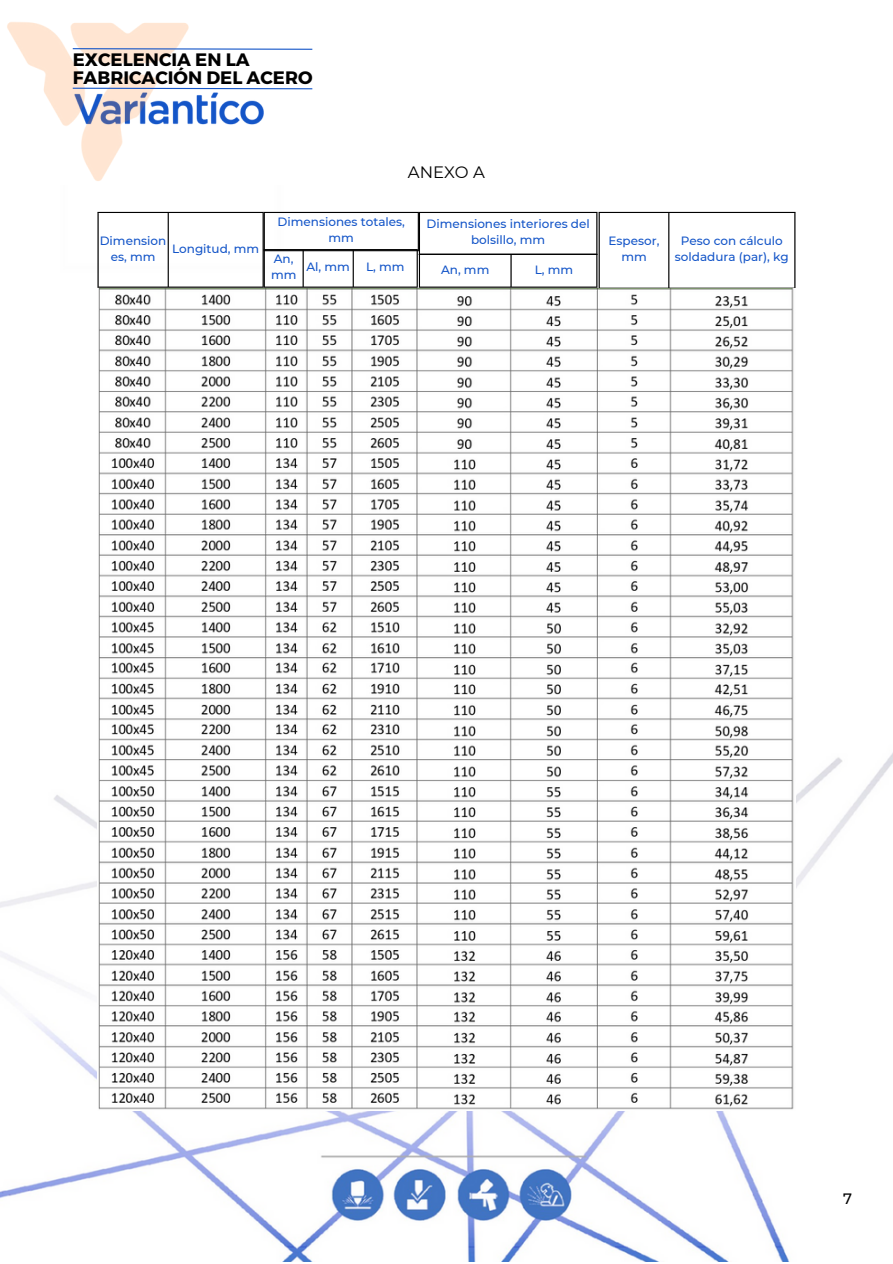
<style>
.page{position:relative;width:893px;height:1264px;background:#fff}
.page>*{position:absolute;margin:0;border:0;box-sizing:border-box;transform-origin:0 0}
.t1{font:700 18px/18px "Montserrat";color:#000}
.t2{font:16.5px "Montserrat";color:#000}
.t3{font:500 15px "Montserrat";color:#000}
.t4{font:500 12px/16px "Montserrat";color:#1455c8;text-align:center}
</style>
<div class="page">
<img style="left:0;top:211px;width:892px;height:1050px">
<img style="left:192px;top:92px;width:72px;height:33px">
<img style="left:7px;top:22px;width:185px;height:159px">
<svg style="left:72px;top:48px;width:241px;height:2px"></svg>
<svg style="left:72px;top:87px;width:241px;height:3px"></svg>
<hr style="left:97px;top:213px;width:2px;height:73px;background:#000">
<hr style="left:168px;top:213px;width:1px;height:73px;background:#000">
<hr style="left:262px;top:213px;width:2px;height:73px;background:#000">
<hr style="left:97px;top:212px;width:167px;height:1px;background:#000">
<hr style="left:97px;top:286px;width:167px;height:2px;background:#000">
<hr style="left:598px;top:213px;width:1px;height:75px;background:#000">
<hr style="left:668px;top:213px;width:1px;height:75px;background:#000">
<hr style="left:794px;top:213px;width:1px;height:75px;background:#000">
<hr style="left:598px;top:212px;width:197px;height:1px;background:#000">
<hr style="left:598px;top:288px;width:197px;height:1px;background:#000">
<hr style="left:264px;top:213px;width:1px;height:37px;background:#000">
<hr style="left:418px;top:213px;width:1px;height:37px;background:#000">
<hr style="left:264px;top:212px;width:155px;height:1px;background:#000">
<hr style="left:264px;top:250px;width:155px;height:1px;background:#000">
<hr style="left:264px;top:250px;width:1px;height:36px;background:#000">
<hr style="left:302px;top:250px;width:2px;height:36px;background:#000">
<hr style="left:352px;top:250px;width:2px;height:36px;background:#000">
<hr style="left:416px;top:250px;width:2px;height:36px;background:#000">
<hr style="left:264px;top:249px;width:154px;height:1px;background:#000">
<hr style="left:264px;top:286px;width:154px;height:2px;background:#000">
<hr style="left:419px;top:213px;width:1px;height:41px;background:#000">
<hr style="left:596px;top:213px;width:1px;height:41px;background:#000">
<hr style="left:419px;top:212px;width:178px;height:1px;background:#000">
<hr style="left:419px;top:255px;width:1px;height:31px;background:#000">
<hr style="left:510px;top:255px;width:1px;height:31px;background:#000">
<hr style="left:596px;top:255px;width:1px;height:31px;background:#000">
<hr style="left:419px;top:254px;width:178px;height:1px;background:#000">
<hr style="left:419px;top:286px;width:178px;height:2px;background:#000">
<img style="left:97px;top:289px;width:698px;height:821px">
<h1 class="t1" style="left:73px;top:49px;width:241px">EXCELENCIA EN LA<br>FABRICACIÓN DEL ACERO</h1>
<h2 class="t2" style="left:408px;top:162px;width:78px">ANEXO A</h2>
<p class="t4" style="left:277px;top:214px;width:129px">Dimensiones totales, mm</p>
<p class="t4" style="left:271px;top:251px;width:27px;text-align:left">An, mm</p>
<p class="t4" style="left:306px;top:259px;width:45px">Al, mm</p>
<p class="t4" style="left:366px;top:259px;width:40px">L, mm</p>
<p class="t4" style="left:426px;top:216px;width:165px">Dimensiones interiores del bolsillo, mm</p>
<p class="t4" style="left:441px;top:262px;width:50px">An, mm</p>
<p class="t4" style="left:534px;top:262px;width:40px">L, mm</p>
<p class="t4" style="left:100px;top:233px;width:68px">Dimension es, mm</p>
<p class="t4" style="left:172px;top:241px;width:89px">Longitud, mm</p>
<p class="t4" style="left:608px;top:233px;width:52px">Espesor, mm</p>
<p class="t4" style="left:675px;top:233px;width:115px">Peso con cálculo soldadura (par), kg</p>
<p class="t3" style="left:843px;top:1189px;width:10px">7</p>
</div>
